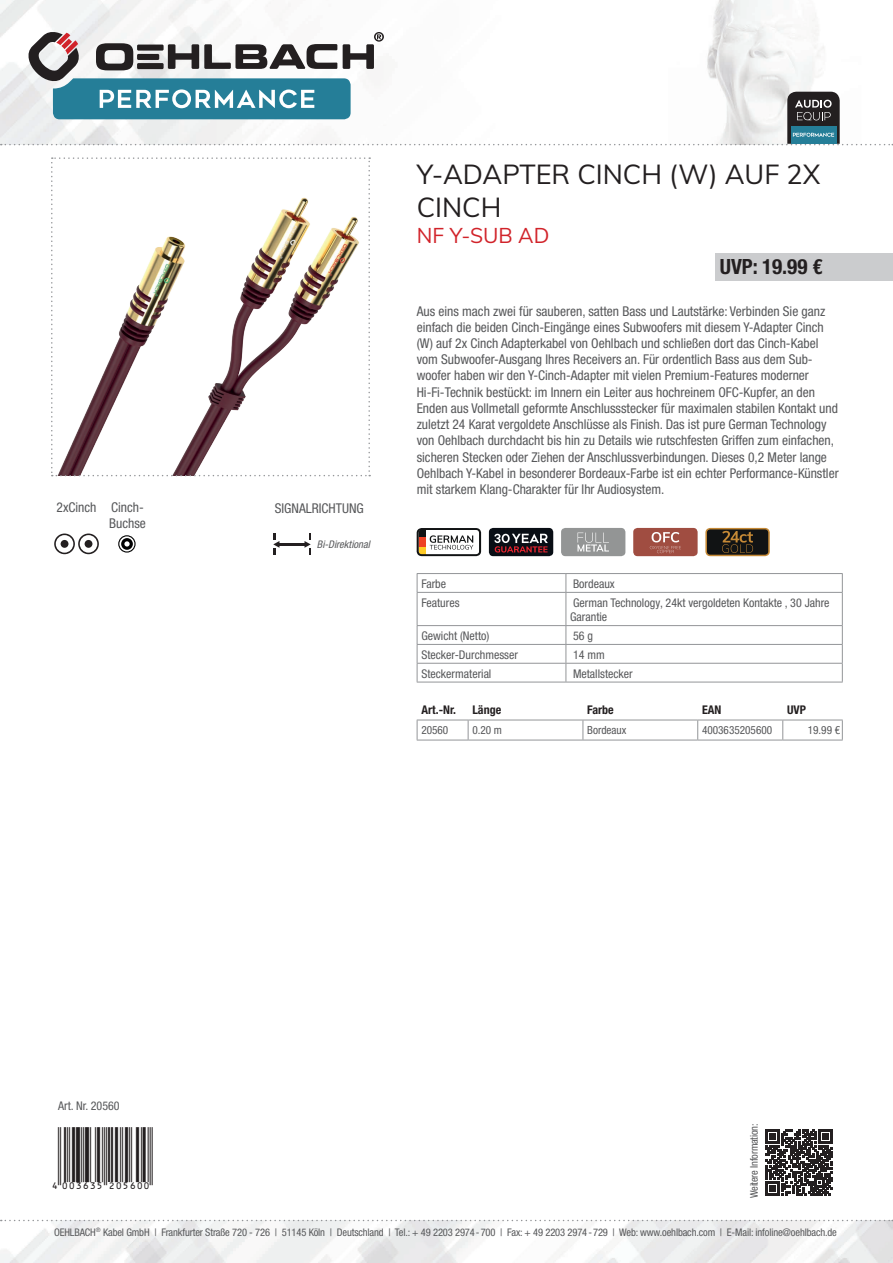
<style>
.page{position:relative;width:893px;height:1263px;background:#fff}
.page>*{position:absolute;margin:0;border:0;box-sizing:border-box;transform-origin:0 0}
.t1{font:27px/32.4px "Muli";color:#231f20}
.t2{font:27px "EAN";color:#231f20}
.t3{font:700 condensed 21px "Helvetica Neue LTW1 G";color:#231f20}
.t4{font:21px "Muli";color:#d1232a}
.t5{font:condensed 13.5px/16.2px "Helvetica Neue LTW1 G";color:#57585a}
.t6{font:condensed 12px/14.4px "Helvetica Neue LTW1 G";color:#57585a}
.t7{font:700 condensed 12px "Helvetica Neue LTW1 G";color:#231f20}
.t8{font:condensed 11.25px "Helvetica Neue LTW1 G";color:#57585a}
.t9{font:condensed 10.5px "Helvetica Neue LTW1 G";letter-spacing:-.01em;color:#57585a}
.t10{font:italic condensed 10.5px "Helvetica Neue LTW1 G";color:#57585a}
</style>
<div class="page">
<img style="left:0;top:1220px;width:893px;height:43px">
<img style="left:0;top:0;width:818px;height:145px">
<svg style="left:1px;top:1220px;width:892px;height:1px"></svg>
<svg style="left:51px;top:157px;width:319px;height:319px"></svg>
<svg style="left:417px;top:528px;width:64px;height:28px"></svg>
<div style="left:489px;top:528px;width:64px;height:28px;background:#090e15;border-radius:4px"></div>
<svg style="left:494px;top:534px;width:54px;height:18px"></svg>
<div style="left:561px;top:528px;width:64px;height:28px;background:#939595;border-radius:4px"></div>
<svg style="left:577px;top:533px;width:32px;height:18px"></svg>
<div style="left:633px;top:528px;width:65px;height:28px;background:#a04d41;border-radius:4px"></div>
<svg style="left:650px;top:532px;width:31px;height:21px"></svg>
<svg style="left:705px;top:528px;width:65px;height:28px;background:#403320"></svg>
<svg style="left:54px;top:533px;width:45px;height:21px"></svg>
<div style="left:85px;top:540px;width:7px;height:8px;background:#231f20;border-radius:50%"></div>
<svg style="left:121px;top:538px;width:12px;height:12px"></svg>
<div style="left:118px;top:535px;width:18px;height:18px;border:1px solid #000001;border-radius:50%"></div>
<hr style="left:279px;top:543px;width:26px;height:3px;background:#231f20">
<svg style="left:273px;top:533px;width:6px;height:21px"></svg>
<svg style="left:304px;top:533px;width:7px;height:21px"></svg>
<svg style="left:766px;top:1129px;width:66px;height:67px"></svg>
<svg style="left:1px;top:31px;width:892px;height:114px"></svg>
<svg style="left:417px;top:719px;width:426px;height:21px"></svg>
<hr style="left:417px;top:740px;width:51px;height:1px;background:#939598">
<hr style="left:468px;top:740px;width:115px;height:1px;background:#939598">
<hr style="left:583px;top:740px;width:115px;height:1px;background:#939598">
<hr style="left:698px;top:740px;width:85px;height:1px;background:#939598">
<hr style="left:783px;top:740px;width:60px;height:1px;background:#939598">
<hr style="left:417px;top:720px;width:51px;height:1px;background:#939598">
<hr style="left:468px;top:720px;width:115px;height:1px;background:#939598">
<hr style="left:583px;top:720px;width:115px;height:1px;background:#939598">
<hr style="left:698px;top:720px;width:85px;height:1px;background:#939598">
<hr style="left:783px;top:720px;width:60px;height:1px;background:#939598">
<div style="left:715px;top:253px;width:178px;height:27px;background:#cbccce"></div>
<svg style="left:417px;top:573px;width:426px;height:19px"></svg>
<hr style="left:417px;top:592px;width:149px;height:1px;background:#939598">
<hr style="left:566px;top:592px;width:277px;height:1px;background:#939598">
<hr style="left:417px;top:593px;width:1px;height:32px;background:#939598">
<hr style="left:566px;top:593px;width:1px;height:32px;background:#939598">
<hr style="left:842px;top:593px;width:1px;height:32px;background:#939598">
<hr style="left:417px;top:625px;width:149px;height:1px;background:#939598">
<hr style="left:566px;top:625px;width:277px;height:1px;background:#939598">
<hr style="left:417px;top:644px;width:149px;height:1px;background:#939598">
<hr style="left:566px;top:644px;width:277px;height:1px;background:#939598">
<hr style="left:417px;top:663px;width:149px;height:1px;background:#939598">
<svg style="left:417px;top:626px;width:1px;height:56px"></svg>
<hr style="left:566px;top:663px;width:277px;height:1px;background:#939598">
<svg style="left:566px;top:626px;width:1px;height:56px"></svg>
<svg style="left:842px;top:626px;width:1px;height:56px"></svg>
<hr style="left:417px;top:682px;width:149px;height:1px;background:#939598">
<hr style="left:566px;top:682px;width:277px;height:1px;background:#939598">
<h1 class="t1" style="left:417px;top:157px;width:405px">Y-ADAPTER CINCH (W) AUF 2X<br>CINCH</h1>
<h2 class="t4" style="left:417px;top:221px;width:134px">NF Y-SUB AD</h2>
<h2 class="t3" style="left:720px;top:254px;width:104px">UVP: 19.99 €</h2>
<p class="t5" style="left:57px;top:499px;width:41px">2xCinch</p>
<p class="t5" style="left:111px;top:499px;width:34px">Cinch-</p>
<p class="t5" style="left:275px;top:500px;width:91px">SIGNALRICHTUNG</p>
<p class="t5" style="left:109px;top:515px;width:38px">Buchse</p>
<p class="t10" style="left:317px;top:538px;width:57px">Bi-Direktional</p>
<p class="t5" style="left:417px;top:303px;width:423px">Aus eins mach zwei für sauberen, satten Bass und Lautstärke: Verbinden Sie ganz einfach die beiden Cinch-Eingänge eines Subwoofers mit diesem Y-Adapter Cinch (W) auf 2x Cinch Adapterkabel von Oehlbach und schließen dort das Cinch-Kabel vom Subwoofer-Ausgang Ihres Receivers an. Für ordentlich Bass aus dem Sub&shy;woofer haben wir den Y-Cinch-Adapter mit vielen Premium-Features moderner Hi-Fi-Technik bestückt: im Innern ein Leiter aus hochreinem OFC-Kupfer, an den Enden aus Vollmetall geformte Anschlussstecker für maximalen stabilen Kontakt und zuletzt 24 Karat vergoldete Anschlüsse als Finish. Das ist pure German Technology von Oehlbach durchdacht bis hin zu Details wie rutschfesten Griffen zum einfachen, sicheren Stecken oder Ziehen der Anschlussverbindungen. Dieses 0,2 Meter lange Oehlbach Y-Kabel in besonderer Bordeaux-Farbe ist ein echter Performance-Künstler mit starkem Klang-Charakter für Ihr Audiosystem.</p>
<p class="t6" style="left:421px;top:577px;width:26px">Farbe</p>
<p class="t6" style="left:573px;top:577px;width:43px">Bordeaux</p>
<p class="t6" style="left:421px;top:595px;width:40px">Features</p>
<p class="t6" style="left:570px;top:595px;width:261px">German Technology, 24kt vergoldeten Kontakte , 30 Jahre<br>Garantie</p>
<p class="t6" style="left:421px;top:629px;width:69px">Gewicht (Netto)</p>
<p class="t6" style="left:573px;top:629px;width:21px">56 g</p>
<p class="t6" style="left:421px;top:648px;width:98px">Stecker-Durchmesser</p>
<p class="t6" style="left:573px;top:648px;width:33px">14 mm</p>
<p class="t6" style="left:421px;top:666px;width:72px">Steckermaterial</p>
<p class="t6" style="left:573px;top:666px;width:61px">Metallstecker</p>
<p class="t7" style="left:421px;top:702px;width:36px">Art.-Nr.</p>
<p class="t7" style="left:472px;top:702px;width:30px">Länge</p>
<p class="t7" style="left:587px;top:702px;width:28px">Farbe</p>
<p class="t7" style="left:702px;top:702px;width:21px">EAN</p>
<p class="t7" style="left:787px;top:702px;width:20px">UVP</p>
<p class="t8" style="left:421px;top:723px;width:28px">20560</p>
<p class="t8" style="left:472px;top:723px;width:31px">0.20 m</p>
<p class="t8" style="left:587px;top:723px;width:41px">Bordeaux</p>
<p class="t8" style="left:702px;top:723px;width:72px">4003635205600</p>
<p class="t8" style="left:808px;top:723px;width:34px">19.99 €</p>
<p class="t6" style="left:58px;top:1098px;width:63px">Art. Nr. 20560</p>
<h1 class="t2" style="left:51px;top:1157px;width:103px">4":D=@GI#PNSTNN"</h1>
<p class="t9" style="left:748px;top:1198px;width:76px;rotate:-90deg">Weitere Information:</p>
<p class="t9" style="left:54px;top:1226px;width:784px">OEHLBACH<sup>®</sup> Kabel GmbH | Frankfurter Straße 720 - 726 | 51145 Köln | Deutschland | Tel.: + 49 2203 2974-700 | Fax: + 49 2203 2974-729 | Web: www.oehlbach.com | E-Mail: infoline@oehlbach.de</p>
</div>
